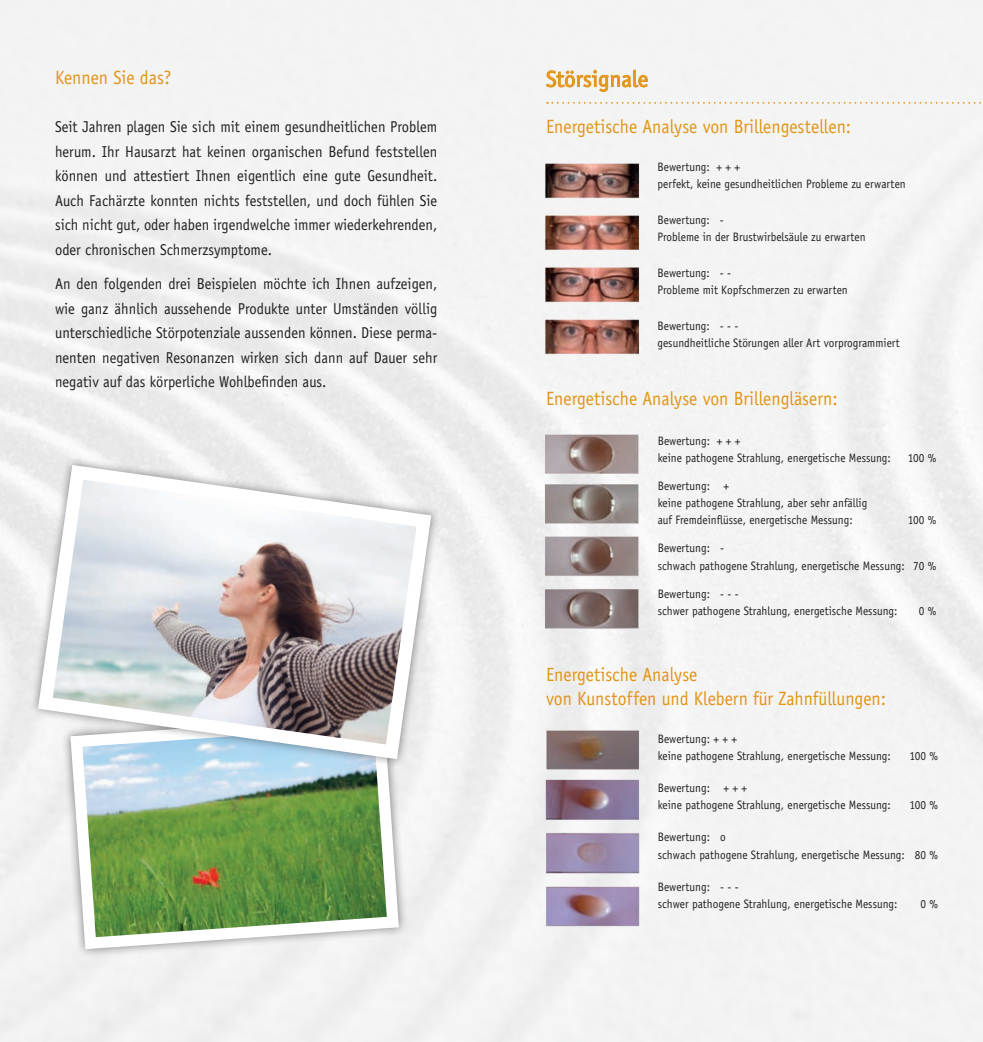
<style>
.page{position:relative;width:983px;height:1042px;background:#fff}
.page>*{position:absolute;margin:0;border:0;box-sizing:border-box;transform-origin:0 0}
.t1{font:22.75px "Officina Sans";color:#e29416}
.t2{font:19.25px/24.5px "Officina Sans";color:#e29416;scale:.92 1}
.t3{font:15.75px/24.5px "Officina Sans";color:#231f20;text-align:justify;scale:.92 1}
.t4{font:12.25px/17.2px "Officina Sans";color:#231f20;scale:.92 1}
</style>
<div class="page">
<img style="left:0;top:0;width:982px;height:1042px">
<svg style="left:546px;top:69px;width:102px;height:24px"></svg>
<div style="left:61px;top:705px;width:347px;height:253px;background:#231f20;opacity:.55"></div>
<svg style="left:66px;top:768px;width:339px;height:187px"></svg>
<svg style="left:31px;top:457px;width:407px;height:309px"></svg>
<svg style="left:547px;top:102px;width:436px;height:2px"></svg>
<img style="left:538px;top:427px;width:107px;height:210px">
<img style="left:541px;top:721px;width:102px;height:212px">
<img style="left:538px;top:155px;width:109px;height:208px">
<h2 class="t2" style="left:55px;top:65px;width:128px">Kennen Sie das?</h2>
<p class="t3" style="left:55px;top:115px;width:417px">Seit Jahren plagen Sie sich mit einem gesundheitlichen Problem herum. Ihr Hausarzt hat keinen organischen Befund feststellen können und attestiert Ihnen eigentlich eine gute Gesundheit.<br>Auch Fachärzte konnten nichts feststellen, und doch fühlen Sie sich nicht gut, oder haben irgendwelche immer wiederkehrenden, oder chronischen Schmerzsymptome.</p>
<p class="t3" style="left:55px;top:272px;width:417px">An den folgenden drei Beispielen möchte ich Ihnen aufzeigen, wie ganz ähnlich aussehende Produkte unter Umständen völlig unterschiedliche Störpotenziale aussenden können. Diese perma&shy;nenten negativen Resonanzen wirken sich dann auf Dauer sehr negativ auf das körperliche Wohlbefinden aus.</p>
<h1 class="t1" style="left:546px;top:66px;width:104px">Störsignale</h1>
<h2 class="t2" style="left:546px;top:115px;width:333px">Energetische Analyse von Brillengestellen:</h2>
<p class="t4" style="left:657px;top:158px;width:271px">Bewertung: + + +<br>perfekt, keine gesundheitlichen Probleme zu erwarten</p>
<p class="t4" style="left:657px;top:211px;width:228px">Bewertung: -<br>Probleme in der Brustwirbelsäule zu erwarten</p>
<p class="t4" style="left:657px;top:264px;width:208px">Bewertung: -<br>Probleme mit Kopfschmerzen zu erwarten</p>
<p class="t4" style="left:657px;top:318px;width:265px">Bewertung: -<br>gesundheitliche Störungen aller Art vorprogrammiert</p>
<h2 class="t2" style="left:546px;top:386px;width:318px">Energetische Analyse von Brillengläsern:</h2>
<p class="t4" style="left:657px;top:432px;width:255px">Bewertung: + + +<br>keine pathogene Strahlung, energetische Messung:</p>
<p class="t4" style="left:907px;top:449px;width:32px">100 %</p>
<p class="t4" style="left:657px;top:477px;width:229px">Bewertung: +<br>keine pathogene Strahlung, aber sehr anfällig auf Fremdeinflüsse, energetische Messung:</p>
<p class="t4" style="left:907px;top:511px;width:32px">100 %</p>
<p class="t4" style="left:657px;top:540px;width:304px">Bewertung: -<br>schwach pathogene Strahlung, energetische Messung: 70 %</p>
<p class="t4" style="left:657px;top:585px;width:262px">Bewertung: -<br>schwer pathogene Strahlung, energetische Messung:</p>
<p class="t4" style="left:918px;top:602px;width:21px">0 %</p>
<h2 class="t2" style="left:546px;top:662px;width:371px">Energetische Analyse<br>von Kunstoffen und Klebern für Zahnfüllungen:</h2>
<p class="t4" style="left:657px;top:730px;width:255px">Bewertung: + + +<br>keine pathogene Strahlung, energetische Messung:</p>
<p class="t4" style="left:909px;top:747px;width:32px">100 %</p>
<p class="t4" style="left:657px;top:779px;width:255px">Bewertung: + + +<br>keine pathogene Strahlung, energetische Messung:</p>
<p class="t4" style="left:909px;top:797px;width:32px">100 %</p>
<p class="t4" style="left:657px;top:829px;width:306px">Bewertung: o<br>schwach pathogene Strahlung, energetische Messung: 80 %</p>
<p class="t4" style="left:657px;top:878px;width:262px">Bewertung: -<br>schwer pathogene Strahlung, energetische Messung:</p>
<p class="t4" style="left:920px;top:895px;width:21px">0 %</p>
</div>
